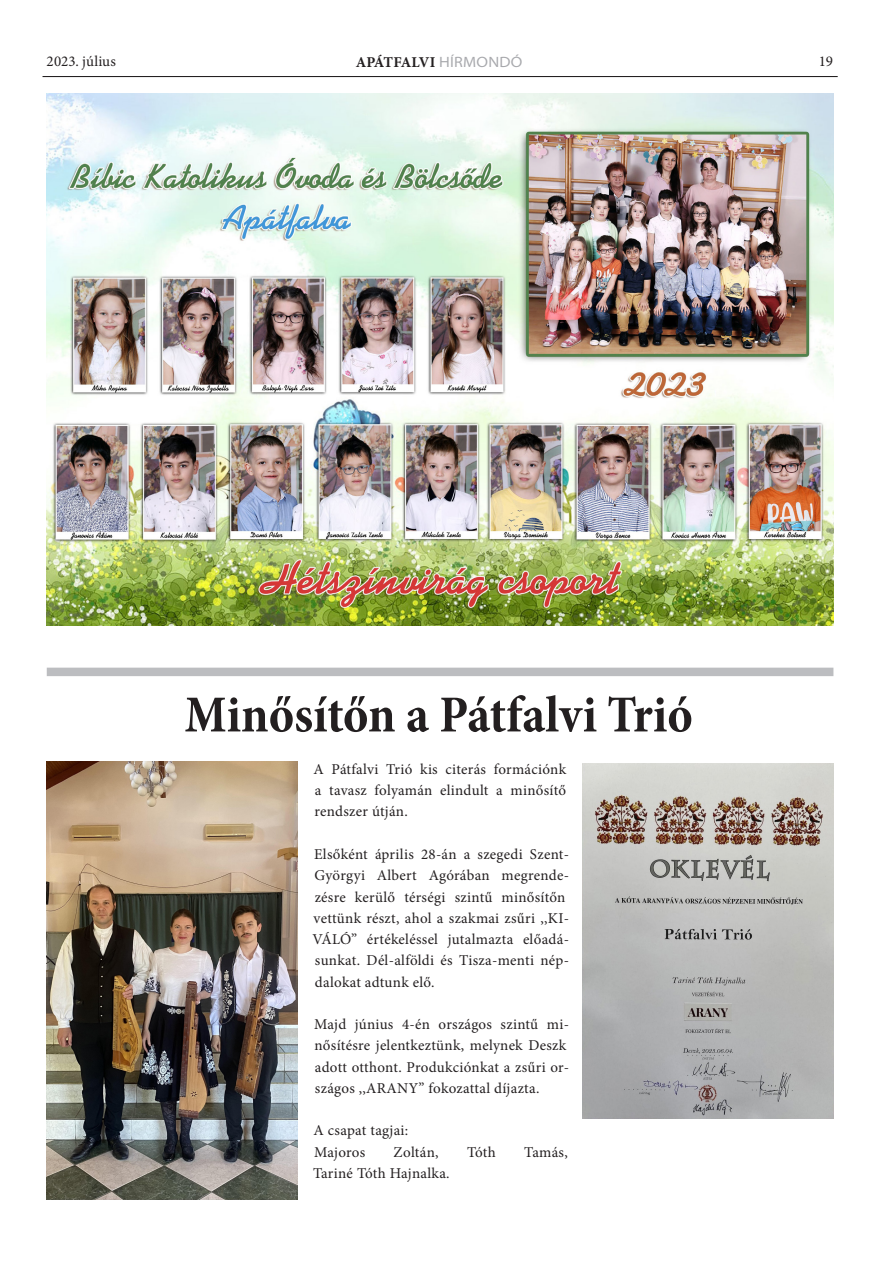
<style>
.page{position:relative;width:893px;height:1263px;background:#fff}
.page>*{position:absolute;margin:0;border:0;box-sizing:border-box;transform-origin:0 0}
.cím___vonal{font:700 condensed 52.5px "Minion Pro";color:#231f20}
.t1{font:15px/21.3px "Minion Pro";letter-spacing:.02em;color:#231f20}
.t2{font:700 15px "Minion Pro";letter-spacing:-.025em;color:#231f20}
.s1{font-family:"Myriad Pro";font-weight:400;font-stretch:semi-expanded;color:#a8a9ad}
</style>
<div class="page">
<hr style="left:43px;top:76px;width:795px;height:1px;background:#231f20">
<img style="left:47px;top:94px;width:786px;height:531px">
<div style="left:47px;top:668px;width:786px;height:8px;background:#bcbdc0"></div>
<img style="left:47px;top:761px;width:251px;height:438px">
<img style="left:583px;top:763px;width:250px;height:355px">
<p class="t1" style="left:47px;top:51px;width:71px">2023. július</p>
<p class="t2" style="left:356px;top:51px;width:168px">APÁTFALVI <span class="s1">HÍRMONDÓ</span></p>
<p class="t1" style="left:819px;top:51px;width:16px">19</p>
<p class="cím___vonal" style="left:184px;top:678px;width:510px">Minősítőn a Pátfalvi Trió</p>
<p class="t1" style="left:313px;top:758px;width:254px;text-align:justify">A Pátfalvi Trió kis citerás formációnk a tavasz folyamán elindult a minősítő rendszer útján.</p>
<p class="t1" style="left:312px;top:844px;width:258px">Elsőként április 28-án a szegedi Szent-Györgyi Albert Agórában megrende&shy;zésre kerülő térségi szintű minősítőn vettünk részt, ahol a szakmai zsűri ,,KI-VÁLÓ” értékeléssel jutalmazta előadá&shy;sunkat. Dél-alföldi és Tisza-menti nép&shy;dalokat adtunk elő.</p>
<p class="t1" style="left:314px;top:1014px;width:256px">Majd június 4-én országos szintű mi&shy;nősítésre jelentkeztünk, melynek Deszk adott otthont. Produkciónkat a zsűri or&shy;szágos ,,ARANY” fokozattal díjazta.</p>
<p class="t1" style="left:313px;top:1120px;width:96px">A csapat tagjai:</p>
<p class="t1" style="left:314px;top:1141px;width:53px">Majoros</p>
<p class="t1" style="left:394px;top:1141px;width:46px">Zoltán,</p>
<p class="t1" style="left:467px;top:1141px;width:30px">Tóth</p>
<p class="t1" style="left:524px;top:1141px;width:45px">Tamás,</p>
<p class="t1" style="left:313px;top:1162px;width:138px">Tariné Tóth Hajnalka.</p>
</div>
